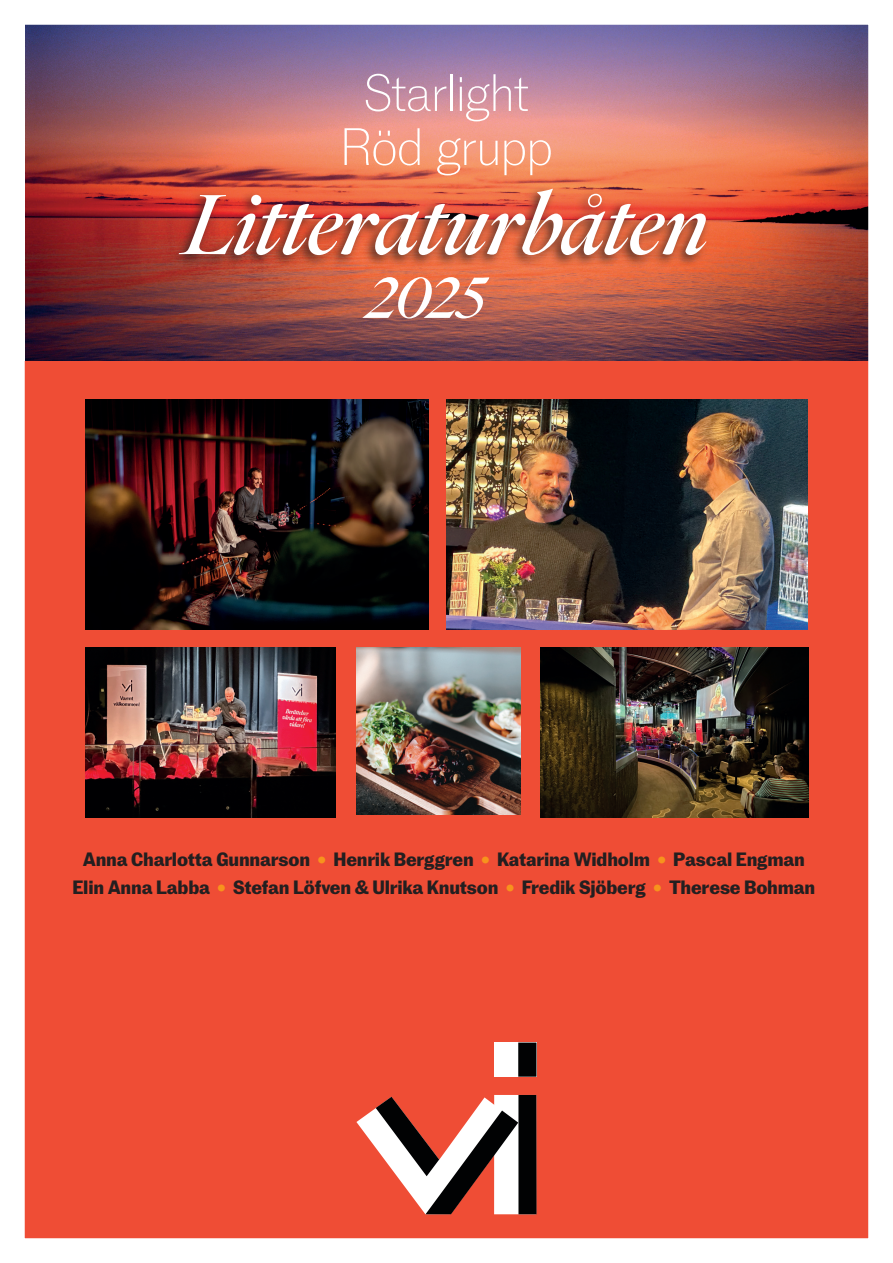
<style>
.page{position:relative;width:893px;height:1263px;background:#fff}
.page>*{position:absolute;margin:0;border:0;box-sizing:border-box;transform-origin:0 0}
.t1{font:italic 88.35px "Heldane Display";letter-spacing:-.01em;color:#fff}
.t2{font:italic 60px "Heldane Display";color:#fff}
.t3{font:200 51px/54px "Marcin Ant";letter-spacing:-.02em;color:#fff;text-align:center}
.t4{font:700 18.75px/28.2px "Marcin Ant";letter-spacing:-.01em;color:#231f20;text-align:center}
.s1{color:#f7931d}
</style>
<div class="page">
<img style="left:24px;top:24px;width:845px;height:1215px">
<img style="left:356px;top:647px;width:165px;height:168px">
<img style="left:85px;top:647px;width:251px;height:170px">
<img style="left:446px;top:399px;width:362px;height:230px">
<img style="left:85px;top:399px;width:343px;height:230px">
<img style="left:540px;top:647px;width:268px;height:170px">
<h3 class="t3" style="left:340px;top:65px;width:214px">Starlight<br>Röd grupp</h3>
<h1 class="t1" style="left:184px;top:171px;width:526px">Litteraturbåten</h1>
<h2 class="t2" style="left:367px;top:262px;width:119px">2025</h2>
<p class="t4" style="left:72px;top:845px;width:744px">Anna Charlotta Gunnarson <span class="s1">•</span> Henrik Berggren <span class="s1">•</span> Katarina Widholm <span class="s1">•</span> Pascal Engman<br>Elin Anna Labba <span class="s1">•</span> Stefan Löfven &amp; Ulrika Knutson <span class="s1">•</span> Fredik Sjöberg <span class="s1">•</span> Therese Bohman</p>
</div>
